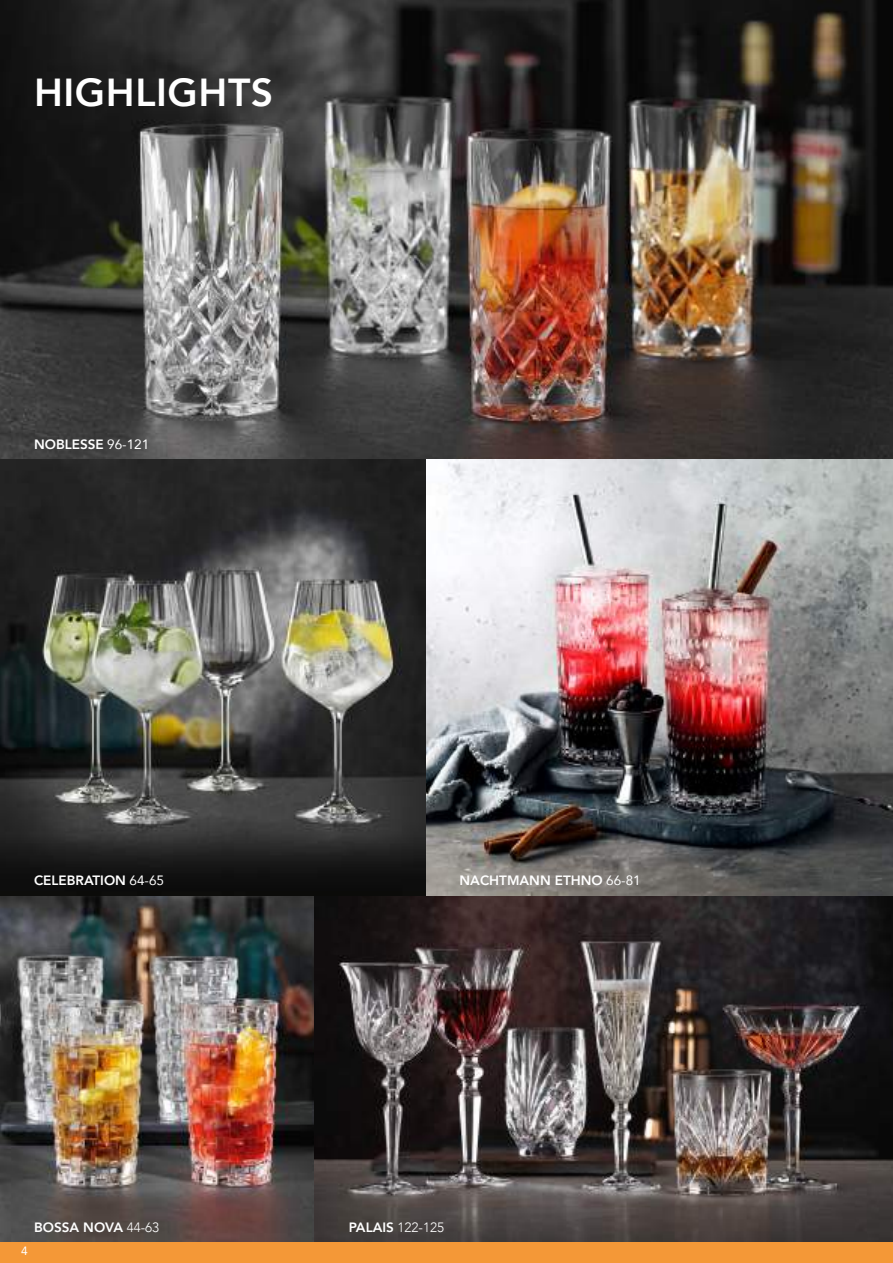
<style>
.page{position:relative;width:893px;height:1263px;background:#fff}
.page>*{position:absolute;margin:0;border:0;box-sizing:border-box;transform-origin:0 0}
.t1{font:800 39px "Avenir";letter-spacing:.015em;color:#fff}
.t2{font:800 13.5px "Avenir";color:#fff}
.t3{font:300 13.5px "Avenir";color:#fff}
.t4{font:12px "Avenir";color:#fff}
.s1{font-weight:400}
.s2{font-weight:300}
.s3{font-weight:800}
</style>
<div class="page">
<div style="left:0;top:1242px;width:893px;height:21px;background:#f49837"></div>
<img style="left:0;top:895px;width:315px;height:347px">
<img style="left:315px;top:895px;width:578px;height:347px">
<img style="left:0;top:0;width:893px;height:895px">
<h1 class="t1" style="left:34px;top:62px;width:241px">HIGHLIGHTS</h1>
<p class="t2" style="left:34px;top:434px;width:117px">NOBLESSE <span class="s1">96-121</span></p>
<p class="t2" style="left:34px;top:870px;width:132px">CELEBRATION <span class="s1">64-65</span></p>
<p class="t2" style="left:459px;top:870px;width:183px">NACHTMANN ETHNO <span class="s1">66-81</span></p>
<p class="t2" style="left:34px;top:1217px;width:127px">BOSSA NOVA <span class="s2">44-63</span></p>
<p class="t3" style="left:349px;top:1219px;width:97px"><span class="s3">PALAIS</span> 122-125</p>
<p class="t4" style="left:21px;top:1241px;width:8px">4</p>
</div>
